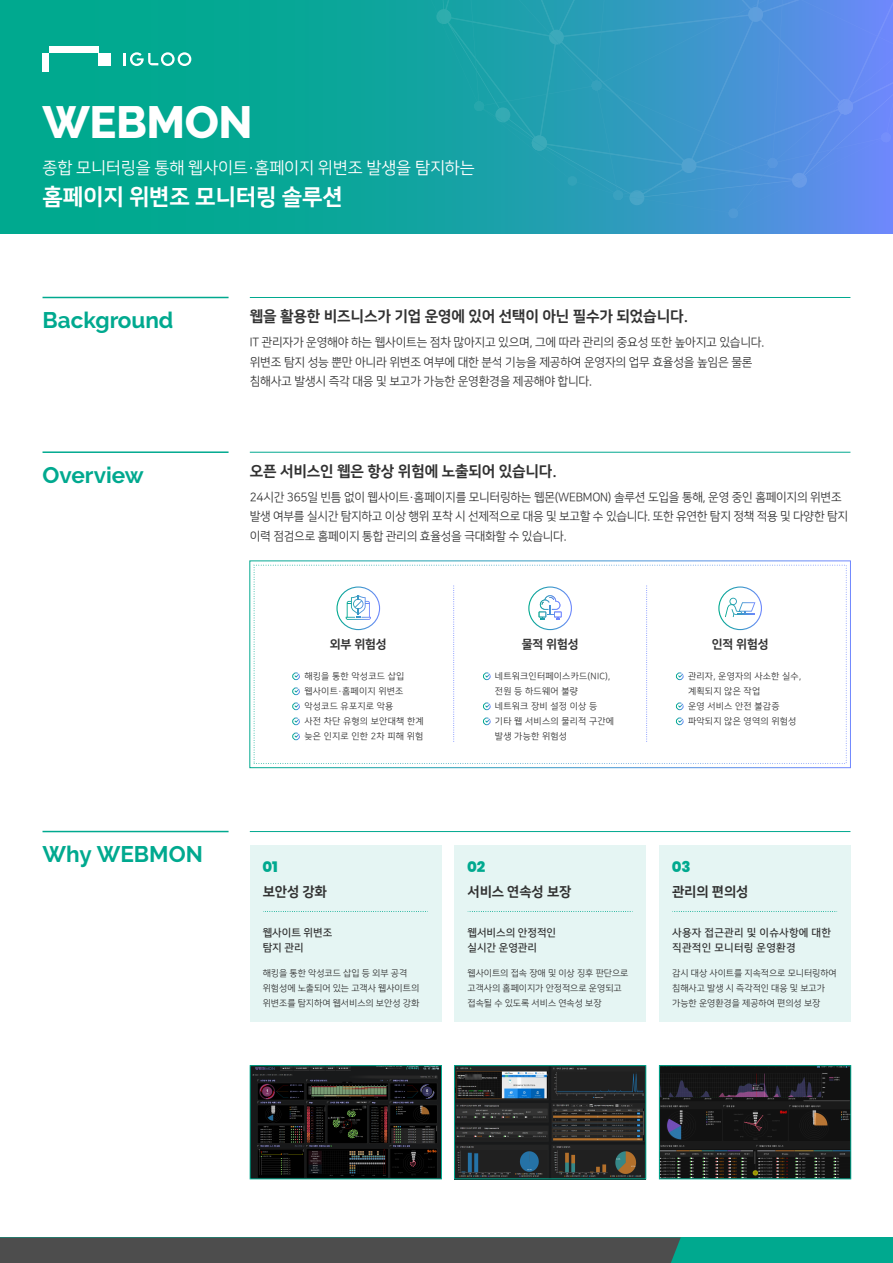
<style>
.page{position:relative;width:893px;height:1263px;background:#fff}
.page>*{position:absolute;margin:0;border:0;box-sizing:border-box;transform-origin:0 0}
.t1{font:800 45px "Raleway";letter-spacing:-.01em;color:#fff}
.t2{font:700 22.5px "Raleway";color:#00a98f}
.t3{font:22.5px "Nanum Square OTFEB";letter-spacing:-.01em;color:#fff}
.t4{font:16.5px "Nanum Square OTFR";letter-spacing:-.01em;color:#fff}
.t5{font:15px "Nanum Square OTFEB";letter-spacing:-.01em;color:#323232}
.t6{font:800 15px "Poppins";color:#00a98f}
.t7{font:13.5px "Nanum Square OTFEB";letter-spacing:-.01em;color:#323232}
.t8{font:12px/19.5px "Nanum Square OTFR";letter-spacing:-.02em;color:#323232}
.t9{font:12px "Nanum Square OTFEB";letter-spacing:-.01em;color:#323232}
.t10{font:10.5px/15px "Nanum Square OTFB";letter-spacing:.015em;color:#323232}
.t11{font:9px/15px "Nanum Square OTFR";letter-spacing:.025em;color:#323232}
.t12{font:9px/15px "Nanum Square OTFR";color:#323232}
</style>
<div class="page">
<svg style="left:0;top:0;width:893px;height:234px;background:#09a698"></svg>
<svg style="left:418px;top:0;width:475px;height:218px;background:#3799c5"></svg>
<div style="left:43px;top:53px;width:6px;height:19px;background:#fff"></div>
<div style="left:49px;top:47px;width:49px;height:6px;background:#fff"></div>
<div style="left:98px;top:53px;width:13px;height:12px;background:#fff"></div>
<svg style="left:123px;top:52px;width:68px;height:14px"></svg>
<div style="left:0;top:1237px;width:893px;height:26px;background:#00a98f"></div>
<div style="left:0;top:1237px;width:681px;height:26px;background:#4d4d4d"></div>
<hr style="left:250px;top:297px;width:600px;height:1px;background:#00a98f">
<hr style="left:43px;top:297px;width:186px;height:1px;background:#00a98f">
<div style="left:659px;top:846px;width:191px;height:176px;background:#e5f5f3"></div>
<div style="left:250px;top:846px;width:191px;height:176px;background:#e5f5f3"></div>
<div style="left:454px;top:846px;width:192px;height:176px;background:#e5f5f3"></div>
<hr style="left:43px;top:831px;width:186px;height:1px;background:#00a98f">
<hr style="left:250px;top:831px;width:600px;height:1px;background:#00a98f">
<svg style="left:263px;top:911px;width:165px;height:1px"></svg>
<svg style="left:468px;top:911px;width:165px;height:1px"></svg>
<svg style="left:672px;top:911px;width:166px;height:1px"></svg>
<img style="left:661px;top:1067px;width:188px;height:110px">
<img style="left:252px;top:1067px;width:188px;height:110px">
<img style="left:456px;top:1067px;width:188px;height:110px">
<img style="left:465px;top:1074px;width:16px;height:5px">
<div style="left:250px;top:1065px;width:192px;height:114px;border:1px solid #00a98f"></div>
<div style="left:454px;top:1065px;width:192px;height:114px;border:1px solid #00a98f"></div>
<div style="left:659px;top:1065px;width:192px;height:114px;border:1px solid #00a98f"></div>
<hr style="left:250px;top:452px;width:600px;height:1px;background:#00a98f">
<hr style="left:43px;top:451px;width:186px;height:2px;background:#00a98f">
<div style="left:249px;top:560px;width:602px;height:208px;border:1px solid #fff"></div>
<div style="left:254px;top:565px;width:593px;height:199px;border:1px dashed #fff"></div>
<svg style="left:453px;top:586px;width:1px;height:156px"></svg>
<svg style="left:646px;top:586px;width:1px;height:156px"></svg>
<svg style="left:483px;top:672px;width:8px;height:8px"></svg>
<svg style="left:483px;top:717px;width:8px;height:8px"></svg>
<svg style="left:483px;top:702px;width:8px;height:8px"></svg>
<svg style="left:676px;top:672px;width:8px;height:8px"></svg>
<svg style="left:676px;top:717px;width:8px;height:8px"></svg>
<svg style="left:676px;top:702px;width:8px;height:8px"></svg>
<svg style="left:292px;top:672px;width:8px;height:8px"></svg>
<svg style="left:292px;top:687px;width:8px;height:8px"></svg>
<svg style="left:292px;top:702px;width:8px;height:8px"></svg>
<svg style="left:292px;top:717px;width:8px;height:8px"></svg>
<svg style="left:292px;top:732px;width:8px;height:8px"></svg>
<svg style="left:539px;top:595px;width:23px;height:25px"></svg>
<svg style="left:725px;top:598px;width:30px;height:19px"></svg>
<svg style="left:346px;top:595px;width:25px;height:25px"></svg>
<div style="left:336px;top:586px;width:44px;height:44px;border:1px solid #fff;border-radius:50%"></div>
<div style="left:528px;top:586px;width:44px;height:44px;border:1px solid #fff;border-radius:50%"></div>
<div style="left:718px;top:586px;width:44px;height:44px;border:1px solid #fff;border-radius:50%"></div>
<h1 class="t1" style="left:43px;top:97px;width:212px">WEBMON</h1>
<h3 class="t4" style="left:43px;top:159px;width:434px">종합 모니터링을 통해 웹사이트·홈페이지 위변조 발생을 탐지하는</h3>
<h2 class="t3" style="left:43px;top:185px;width:302px">홈페이지 위변조 모니터링 솔루션</h2>
<h2 class="t2" style="left:43px;top:307px;width:132px">Background</h2>
<p class="t5" style="left:250px;top:308px;width:440px">웹을 활용한 비즈니스가 기업 운영에 있어 선택이 아닌 필수가 되었습니다.</p>
<p class="t8" style="left:250px;top:333px;width:516px">IT 관리자가 운영해야 하는 웹사이트는 점차 많아지고 있으며, 그에 따라 관리의 중요성 또한 높아지고 있습니다. 위변조 탐지 성능 뿐만 아니라 위변조 여부에 대한 분석 기능을 제공하여 운영자의 업무 효율성을 높임은 물론 침해사고 발생시 즉각 대응 및 보고가 가능한 운영환경을 제공해야 합니다.</p>
<h2 class="t2" style="left:43px;top:462px;width:103px">Overview</h2>
<p class="t5" style="left:250px;top:463px;width:309px">오픈 서비스인 웹은 항상 위험에 노출되어 있습니다.</p>
<p class="t8" style="left:250px;top:488px;width:600px">24시간 365일 빈틈 없이 웹사이트·홈페이지를 모니터링하는 웹몬(WEBMON) 솔루션 도입을 통해, 운영 중인 홈페이지의 위변조 발생 여부를 실시간 탐지하고 이상 행위 포착 시 선제적으로 대응 및 보고할 수 있습니다. 또한 유연한 탐지 정책 적용 및 다양한 탐지 이력 점검으로 홈페이지 통합 관리의 효율성을 극대화할 수 있습니다.</p>
<p class="t9" style="left:330px;top:637px;width:59px">외부 위험성</p>
<p class="t9" style="left:522px;top:637px;width:59px">물적 위험성</p>
<p class="t9" style="left:712px;top:637px;width:59px">인적 위험성</p>
<h2 class="t2" style="left:43px;top:841px;width:162px">Why WEBMON</h2>
<p class="t11" style="left:304px;top:669px;width:121px">해킹을 통한 악성코드 삽입 웹사이트·홈페이지 위변조 악성코드 유포지로 악용<br>사전 차단 유형의 보안대책 한계 늦은 인지로 인한 2차 피해 위험</p>
<p class="t11" style="left:495px;top:669px;width:121px">네트워크인터페이스카드(NIC), 전원 등 하드웨어 불량<br>네트워크 장비 설정 이상 등 기타 웹 서비스의 물리적 구간에 발생 가능한 위험성</p>
<p class="t11" style="left:688px;top:669px;width:115px">관리자, 운영자의 사소한 실수, 계획되지 않은 작업<br>운영 서비스 안전 불감증 파악되지 않은 영역의 위험성</p>
<p class="t6" style="left:262px;top:858px;width:17px">01</p>
<p class="t6" style="left:467px;top:858px;width:20px">02</p>
<p class="t6" style="left:672px;top:858px;width:20px">03</p>
<p class="t7" style="left:263px;top:884px;width:66px">보안성 강화</p>
<p class="t7" style="left:468px;top:884px;width:105px">서비스 연속성 보장</p>
<p class="t7" style="left:672px;top:884px;width:78px">관리의 편의성</p>
<p class="t10" style="left:263px;top:925px;width:71px">웹사이트 위변조 탐지 관리</p>
<p class="t10" style="left:467px;top:925px;width:90px">웹서비스의 안정적인 실시간 운영관리</p>
<p class="t12" style="left:263px;top:966px;width:158px">해킹을 통한 악성코드 삽입 등 외부 공격 위험성에 노출되어 있는 고객사 웹사이트의 위변조를 탐지하여 웹서비스의 보안성 강화</p>
<p class="t12" style="left:467px;top:966px;width:162px">웹사이트의 접속 장애 및 이상 징후 판단으로 고객사의 홈페이지가 안정적으로 운영되고 접속될 수 있도록 서비스 연속성 보장</p>
<p class="t10" style="left:672px;top:925px;width:160px">사용자 접근관리 및 이슈사항에 대한 직관적인 모니터링 운영환경</p>
<p class="t12" style="left:672px;top:966px;width:166px">감시 대상 사이트를 지속적으로 모니터링하여 침해사고 발생 시 즉각적인 대응 및 보고가 가능한 운영환경을 제공하여 편의성 보장</p>
</div>
